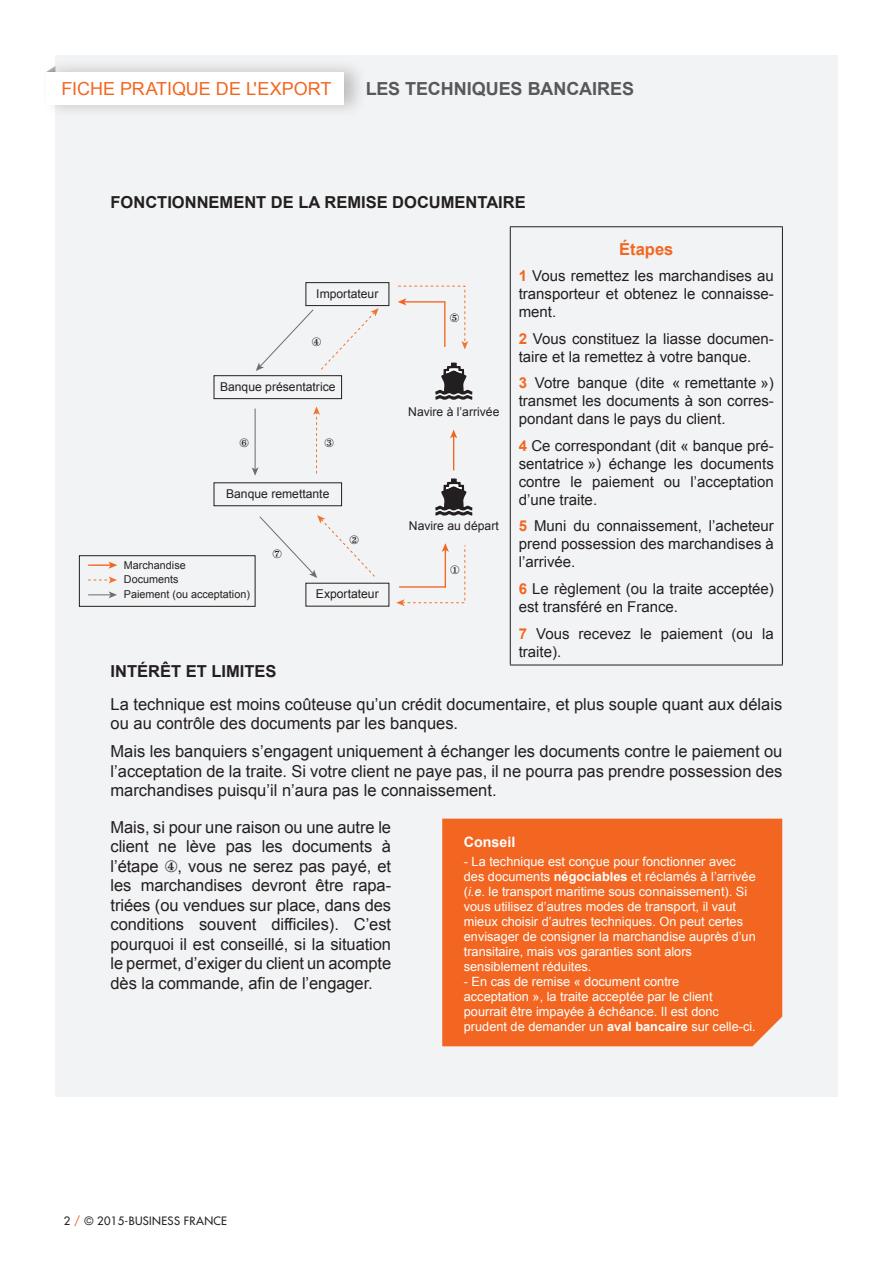
<style>
.page{position:relative;width:893px;height:1263px;background:#fff}
.page>*{position:absolute;margin:0;border:0;box-sizing:border-box;transform-origin:0 0}
.t1{font:18px "Arial";letter-spacing:-.005em;color:#f36621}
.t2{font:700 18px "Arial";letter-spacing:-.005em;color:#57585a}
.t3{font:16.5px/19.5px "Arial";color:#231f20;text-align:justify}
.t4{font:700 16.5px "Arial";color:#231f20}
.t5{font:700 16.5px "Arial";color:#f36621}
.t6{font:15px/18px "Arial";color:#231f20;text-align:justify}
.t7{font:700 14.25px "Arial";color:#fff}
.t8{font:12.75px/15px "Arial";color:#fff}
.t9{font:12.15px "Arial";color:#231f20}
.t10{font:500 11.25px "Futura Std";letter-spacing:.03em;color:#231f20}
.t11{font:10.8px/14.9px "Arial";color:#231f20}
.s1{font-weight:700;color:#f36621}
.s2{font-weight:700}
.s3{font-style:italic}
.s4{color:#f36621}
</style>
<div class="page">
<div style="left:55px;top:55px;width:783px;height:1042px;background:#f2f3f4"></div>
<div style="left:41px;top:58px;width:326px;height:61px;background:#231f20;opacity:.25"></div>
<div style="left:47px;top:72px;width:297px;height:32px;background:#fff"></div>
<hr style="left:510px;top:226px;width:273px;height:1px;background:#231f20">
<hr style="left:510px;top:227px;width:1px;height:438px;background:#231f20">
<hr style="left:782px;top:227px;width:1px;height:438px;background:#231f20">
<hr style="left:510px;top:665px;width:273px;height:1px;background:#231f20">
<svg style="left:435px;top:478px;width:37px;height:38px"></svg>
<svg style="left:435px;top:362px;width:37px;height:38px"></svg>
<hr style="left:453px;top:436px;width:1px;height:34px;background:#f36421">
<svg style="left:450px;top:430px;width:7px;height:8px"></svg>
<div style="left:306px;top:282px;width:83px;height:24px;border:1px solid #231f20"></div>
<div style="left:214px;top:375px;width:128px;height:24px;border:1px solid #231f20"></div>
<div style="left:214px;top:482px;width:128px;height:24px;border:1px solid #231f20"></div>
<svg style="left:88px;top:577px;width:29px;height:6px"></svg>
<hr style="left:255px;top:408px;width:1px;height:62px;background:#6c6d70">
<svg style="left:252px;top:467px;width:7px;height:9px"></svg>
<hr style="left:88px;top:564px;width:23px;height:2px;background:#f36421">
<svg style="left:109px;top:562px;width:8px;height:7px"></svg>
<svg style="left:88px;top:591px;width:29px;height:7px"></svg>
<div style="left:79px;top:555px;width:176px;height:52px;border:1px solid #231f20"></div>
<div style="left:442px;top:819px;width:340px;height:227px;background:#f36621"></div>
<svg style="left:396px;top:543px;width:69px;height:63px"></svg>
<svg style="left:313px;top:406px;width:7px;height:68px"></svg>
<svg style="left:256px;top:308px;width:123px;height:63px"></svg>
<svg style="left:398px;top:285px;width:70px;height:64px"></svg>
<svg style="left:259px;top:515px;width:116px;height:63px"></svg>
<p class="t1" style="left:62px;top:79px;width:271px">FICHE PRATIQUE DE L'EXPORT</p>
<p class="t2" style="left:366px;top:79px;width:213px">Les techniques bancair</p>
<p class="t2" style="left:610px;top:79px;width:23px">es</p>
<p class="t4" style="left:111px;top:193px;width:87px">FONCTIONNE</p>
<p class="t4" style="left:220px;top:193px;width:26px">MENT</p>
<p class="t4" style="left:271px;top:193px;width:196px">DE LA REMISE DOCUMENT</p>
<p class="t4" style="left:486px;top:193px;width:39px">AIRE</p>
<p class="t9" style="left:316px;top:287px;width:64px">Importateur</p>
<p class="t9" style="left:220px;top:380px;width:117px">Banque présentatrice</p>
<p class="t9" style="left:226px;top:487px;width:105px">Banque remettante</p>
<p class="t11" style="left:124px;top:557px;width:128px">Marchandise<br>Documents<br>Paiement (ou acceptation)</p>
<p class="t9" style="left:316px;top:587px;width:64px">Exportateur</p>
<p class="t9" style="left:408px;top:404px;width:93px">Navire à l’arrivée</p>
<p class="t9" style="left:409px;top:519px;width:91px">Navire au départ</p>
<p class="t5" style="left:619px;top:240px;width:56px">Étapes</p>
<p class="t6" style="left:519px;top:267px;width:257px"><span class="s1">1</span> Vous remettez les marchandises au transporteur et obtenez le connaisse&shy;ment.</p>
<p class="t6" style="left:519px;top:330px;width:257px"><span class="s1">2</span> Vous constituez la liasse documen&shy;taire et la remettez à votre banque.</p>
<p class="t6" style="left:519px;top:374px;width:257px"><span class="s1">3</span> Votre banque (dite « remettante ») transmet les documents à son corres&shy;pondant dans le pays du client.</p>
<p class="t6" style="left:519px;top:437px;width:257px"><span class="s1">4</span> Ce correspondant (dit « banque pré&shy;sentatrice ») échange les documents contre le paiement ou l’acceptation d’une traite.</p>
<p class="t6" style="left:519px;top:517px;width:257px"><span class="s1">5</span> Muni du connaissement, l’acheteur prend possession des marchandises à l’arrivée.</p>
<p class="t6" style="left:519px;top:580px;width:257px"><span class="s1">6</span> Le règlement (ou la traite acceptée) est transféré en France.</p>
<p class="t6" style="left:519px;top:624px;width:257px"><span class="s1">7</span> Vous recevez le paiement (ou la traite).</p>
<p class="t4" style="left:111px;top:662px;width:167px">INTÉRÊT ET LIMITES</p>
<p class="t3" style="left:111px;top:694px;width:673px">La technique est moins coûteuse qu’un crédit documentaire, et plus souple quant aux délais ou au contrôle des documents par les banques.</p>
<p class="t3" style="left:111px;top:742px;width:673px">Mais les banquiers s’engagent uniquement à échanger les documents contre le paiement ou l’acceptation de la traite. Si votre client ne paye pas, il ne pourra pas prendre possession des marchandises puisqu’il n’aura pas le connaissement.</p>
<p class="t3" style="left:111px;top:817px;width:282px">Mais, si pour une raison ou une autre le client ne lève pas les documents à l’étape ④, vous ne serez pas payé, et les marchandises devront être rapa&shy;triées (ou vendues sur place, dans des conditions souvent difficiles). C’est pourquoi il est conseillé, si la situation le permet, d’exiger du client un acompte dès la commande, afin de l’engager.</p>
<p class="t7" style="left:464px;top:834px;width:53px">Conseil</p>
<p class="t8" style="left:464px;top:854px;width:293px">- La technique est conçue pour fonctionner avec des documents <span class="s2">négociables</span> et réclamés à l’arrivée (<span class="s3">i.e</span>. le transport maritime sous connaissement). Si vous utilisez d’autres modes de transport, il vaut mieux choisir d’autres techniques. On peut certes envisager de consigner la marchandise auprès d’un transitaire, mais vos garanties sont alors sensiblement réduites.</p>
<p class="t8" style="left:464px;top:974px;width:293px">- En cas de remise « document contre<br>acceptation », la traite acceptée par le client pourrait être impayée à échéance. Il est donc prudent de demander un <span class="s2">aval bancaire</span> sur celle-ci.</p>
<p class="t10" style="left:64px;top:1214px;width:165px">2 <span class="s4">/</span> © 2015-BUSINESS FRANCE</p>
</div>
